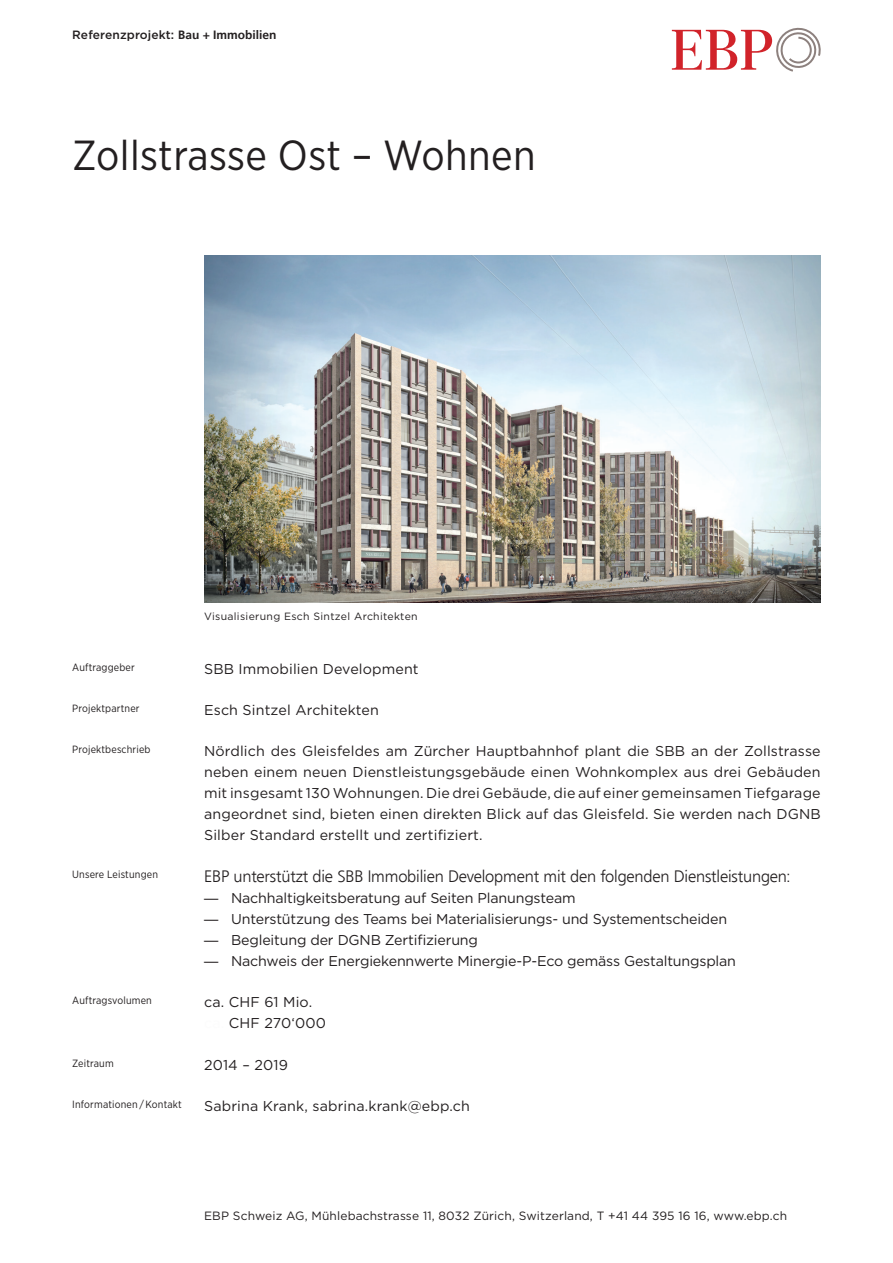
<style>
.page{position:relative;width:893px;height:1263px;background:#fff}
.page>*{position:absolute;margin:0;border:0;box-sizing:border-box;transform-origin:0 0}
._01_Gotham_Narrow_Ti{font:42px "Gotham Narrow";letter-spacing:.01em;color:#231f20}
.Lauftext{font:300 16.5px "Frutiger";letter-spacing:-.01em;color:#231f20}
._03_Gotham_Lauftext{font:14.25px/21px "Gotham";letter-spacing:-.01em;color:#231f20;text-align:justify}
._03_Gotham_Lauftext-2{font:14.25px "Gotham";letter-spacing:.01em;color:#231f20}
._03_Gotham_Lauftext-3{font:12px "Gotham";letter-spacing:.01em;color:#231f20}
._01_Gotham_Projekt_D{font:500 12px "Gotham";letter-spacing:.01em;color:#231f20}
._03_Gotham_Narrow_Ma{font:10.5px "Gotham Narrow";letter-spacing:.015em;color:#231f20}
._03_Gotham_Bildlegen{font:10.5px "Gotham";letter-spacing:.03em;color:#231f20}
.s1{font-family:"Frutiger";font-weight:700}
.s2{font-family:"Arial"}
.s3{color:#fcfcfc}
</style>
<div class="page">
<svg style="left:672px;top:28px;width:149px;height:44px"></svg>
<img style="left:204px;top:255px;width:617px;height:347px">
<p class="_01_Gotham_Projekt_D" style="left:72px;top:27px;width:206px">Referenzprojekt: <span class="s1">Bau + Immobilien</span></p>
<p class="_01_Gotham_Narrow_Ti" style="left:72px;top:129px;width:465px">Zollstrasse Ost – Wohnen</p>
<p class="_03_Gotham_Bildlegen" style="left:204px;top:609px;width:215px">Visualisierung Esch Sintzel Architekten</p>
<p class="_03_Gotham_Narrow_Ma" style="left:72px;top:660px;width:64px">Auftraggeber</p>
<p class="_03_Gotham_Lauftext-2" style="left:204px;top:659px;width:216px">SBB Immobilien Development</p>
<p class="_03_Gotham_Narrow_Ma" style="left:72px;top:702px;width:69px">Projektpartner</p>
<p class="_03_Gotham_Lauftext-2" style="left:204px;top:701px;width:176px">Esch Sintzel Architekten</p>
<p class="_03_Gotham_Narrow_Ma" style="left:72px;top:743px;width:80px">Projektbeschrieb</p>
<p class="_03_Gotham_Lauftext" style="left:204px;top:740px;width:618px">Nördlich des Gleisfeldes am Zürcher Hauptbahnhof plant die SBB an der Zollstrasse neben einem neuen Dienstleistungsgebäude einen Wohnkomplex aus drei Gebäuden mit insgesamt 130 Wohnungen. Die drei Gebäude, die auf einer gemeinsamen Tiefgarage angeordnet sind, bieten einen direkten Blick auf das Gleisfeld. Sie werden nach DGNB Silber Standard erstellt und zertifiziert.</p>
<p class="_03_Gotham_Narrow_Ma" style="left:72px;top:868px;width:87px">Unsere Leistungen</p>
<p class="Lauftext" style="left:204px;top:867px;width:588px">EBP unterstützt die SBB Immobilien Development mit den folgenden Dienstleistungen:</p>
<p class="_03_Gotham_Lauftext" style="left:204px;top:887px;width:373px"><span class="s2">—</span> Nachhaltigkeitsberatung auf Seiten Planungsteam</p>
<p class="_03_Gotham_Lauftext" style="left:204px;top:908px;width:525px"><span class="s2">—</span> Unterstützung des Teams bei Materialisierungs- und Systementscheiden</p>
<p class="_03_Gotham_Lauftext" style="left:204px;top:929px;width:275px"><span class="s2">—</span> Begleitung der DGNB Zertifizierung</p>
<p class="_03_Gotham_Lauftext" style="left:204px;top:950px;width:533px"><span class="s2">—</span> Nachweis der Energiekennwerte Minergie-P-Eco gemäss Gestaltungsplan</p>
<p class="_03_Gotham_Narrow_Ma" style="left:72px;top:994px;width:81px">Auftragsvolumen</p>
<p class="_03_Gotham_Lauftext-2" style="left:204px;top:993px;width:110px">ca. CHF 61 Mio.</p>
<p class="_03_Gotham_Lauftext-2" style="left:204px;top:1014px;width:123px"><span class="s3">ca.</span> CHF 270‘000</p>
<p class="_03_Gotham_Narrow_Ma" style="left:72px;top:1056px;width:43px">Zeitraum</p>
<p class="_03_Gotham_Lauftext-2" style="left:204px;top:1055px;width:85px">2014 – 2019</p>
<p class="_03_Gotham_Narrow_Ma" style="left:72px;top:1097px;width:111px">Informationen / Kontakt</p>
<p class="_03_Gotham_Lauftext-2" style="left:204px;top:1096px;width:267px">Sabrina Krank, sabrina.krank@ebp.ch</p>
<p class="_03_Gotham_Lauftext-3" style="left:204px;top:1208px;width:584px">EBP Schweiz AG, Mühlebachstrasse 11, 8032 Zürich, Switzerland, T +41 44 395 16 16, www.ebp.ch</p>
</div>
